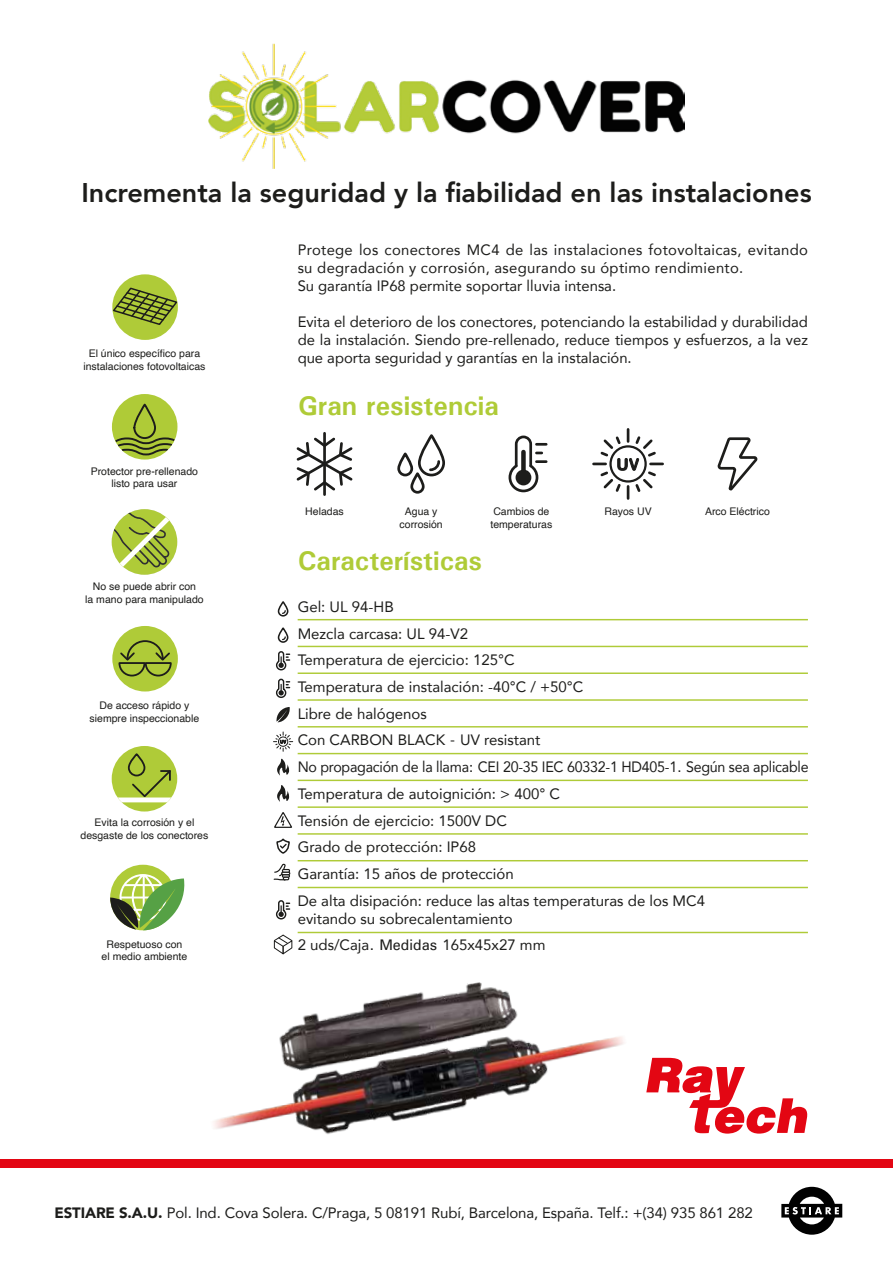
<style>
.page{position:relative;width:893px;height:1263px;background:#fff}
.page>*{position:absolute;margin:0;border:0;box-sizing:border-box;transform-origin:0 0}
.t1{font:800 27px "Avenir";color:#1d1d1b}
.t2{font:700 27px "Univers";color:#afcb37}
.t3{font:15px/26.7px "Avenir";color:#1d1d1b}
.t4{font:15px/18px "Avenir";letter-spacing:.02em;color:#1d1d1b}
.t5{font:10.5px/12.6px "Helvetica";color:#1d1d1b;text-align:center}
.s1{font-family:"Univers"}
.s2{font-weight:900}
</style>
<div class="page">
<hr style="left:298px;top:619px;width:510px;height:1px;background:#afcb38">
<hr style="left:298px;top:646px;width:510px;height:1px;background:#afcb38">
<hr style="left:298px;top:672px;width:510px;height:2px;background:#afcb38">
<hr style="left:298px;top:699px;width:510px;height:2px;background:#afcb38">
<hr style="left:298px;top:726px;width:510px;height:1px;background:#afcb38">
<hr style="left:298px;top:753px;width:510px;height:1px;background:#afcb38">
<hr style="left:298px;top:780px;width:510px;height:1px;background:#afcb38">
<hr style="left:298px;top:806px;width:510px;height:2px;background:#afcb38">
<hr style="left:298px;top:833px;width:510px;height:2px;background:#afcb38">
<hr style="left:298px;top:860px;width:510px;height:1px;background:#afcb38">
<hr style="left:298px;top:887px;width:510px;height:1px;background:#afcb38">
<hr style="left:298px;top:932px;width:510px;height:1px;background:#afcb38">
<img style="left:208px;top:43px;width:477px;height:125px">
<svg style="left:273px;top:732px;width:20px;height:19px"></svg>
<hr style="left:323px;top:433px;width:3px;height:62px;background:#1d1d1b">
<svg style="left:296px;top:435px;width:57px;height:58px"></svg>
<div style="left:418px;top:434px;width:27px;height:42px;border:3px solid #1d1d1b;border-radius:12px"></div>
<svg style="left:429px;top:460px;width:12px;height:12px"></svg>
<div style="left:397px;top:452px;width:16px;height:24px;border:3px solid #1d1d1b;border-radius:7px"></div>
<div style="left:410px;top:472px;width:15px;height:22px;border:3px solid #1d1d1b;border-radius:6px"></div>
<svg style="left:508px;top:435px;width:38px;height:58px"></svg>
<svg style="left:275px;top:651px;width:15px;height:20px"></svg>
<svg style="left:276px;top:678px;width:14px;height:20px"></svg>
<svg style="left:275px;top:900px;width:15px;height:20px"></svg>
<svg style="left:717px;top:437px;width:41px;height:54px"></svg>
<div style="left:278px;top:601px;width:10px;height:16px;border:2px solid #1d1d1b;border-radius:5px"></div>
<svg style="left:281px;top:609px;width:5px;height:6px"></svg>
<div style="left:278px;top:627px;width:10px;height:16px;border:2px solid #1d1d1b;border-radius:5px"></div>
<svg style="left:281px;top:636px;width:5px;height:5px"></svg>
<svg style="left:276px;top:707px;width:14px;height:15px"></svg>
<svg style="left:277px;top:758px;width:12px;height:17px"></svg>
<svg style="left:277px;top:785px;width:12px;height:17px"></svg>
<svg style="left:274px;top:812px;width:18px;height:16px"></svg>
<svg style="left:273px;top:934px;width:20px;height:21px"></svg>
<svg style="left:112px;top:509px;width:65px;height:66px"></svg>
<svg style="left:112px;top:512px;width:62px;height:60px"></svg>
<div style="left:112px;top:626px;width:66px;height:65px;background:#afcb38;border-radius:50%"></div>
<svg style="left:118px;top:639px;width:55px;height:38px"></svg>
<div style="left:112px;top:746px;width:65px;height:65px;background:#afcb38;border-radius:50%"></div>
<div style="left:128px;top:753px;width:17px;height:23px;border:2px solid #1d1d1b;border-radius:8px"></div>
<svg style="left:130px;top:768px;width:42px;height:29px"></svg>
<div style="left:117px;top:797px;width:55px;height:5px;background:#fff"></div>
<div style="left:110px;top:865px;width:66px;height:65px;background:#afcb38;border-radius:50%"></div>
<svg style="left:110px;top:874px;width:75px;height:56px"></svg>
<div style="left:112px;top:274px;width:66px;height:66px;background:#afcb38;border-radius:50%"></div>
<svg style="left:112px;top:287px;width:66px;height:39px"></svg>
<div style="left:112px;top:394px;width:65px;height:66px;background:#afcb37;border-radius:50%"></div>
<div style="left:133px;top:404px;width:23px;height:35px;border:2px solid #1d1d1b;border-radius:10px"></div>
<svg style="left:113px;top:436px;width:64px;height:20px"></svg>
<svg style="left:724px;top:1067px;width:84px;height:66px"></svg>
<svg style="left:593px;top:429px;width:70px;height:69px"></svg>
<div style="left:609px;top:445px;width:38px;height:38px;border:2px solid #1d1d1b;border-radius:50%"></div>
<img style="left:213px;top:982px;width:511px;height:152px">
<div style="left:0;top:1159px;width:893px;height:9px;background:#e30613"></div>
<svg style="left:781px;top:1187px;width:61px;height:48px"></svg>
<svg style="left:276px;top:838px;width:14px;height:16px"></svg>
<svg style="left:273px;top:864px;width:18px;height:17px"></svg>
<h1 class="t1" style="left:81px;top:171px;width:732px">Incrementa la seguridad y la fiabilidad en las instalaciones</h1>
<p class="t5" style="left:83px;top:347px;width:123px">El único específico para instalaciones fotovoltaicas</p>
<p class="t5" style="left:91px;top:465px;width:109px">Protector pre-rellenado listo para usar</p>
<p class="t5" style="left:85px;top:580px;width:120px">No se puede abrir con<br>la mano para manipulado</p>
<p class="t5" style="left:90px;top:699px;width:111px">De acceso rápido y siempre inspeccionable</p>
<p class="t5" style="left:81px;top:817px;width:129px">Evita la corrosión y el desgaste de los conectores</p>
<p class="t5" style="left:102px;top:938px;width:87px">Respetuoso con el medio ambiente</p>
<p class="t4" style="left:298px;top:241px;width:512px">Protege los conectores MC4 de las instalaciones fotovoltaicas, evitando su degradación y corrosión, asegurando su óptimo rendimiento.<br>Su garantía IP68 permite soportar lluvia intensa.</p>
<p class="t3" style="left:298px;top:313px;width:512px;line-height:18px;text-align:justify">Evita el deterioro de los conectores, potenciando la estabilidad y durabilidad de la instalación. Siendo pre-rellenado, reduce tiempos y esfuerzos, a la vez que aporta seguridad y garantías en la instalación.</p>
<h1 class="t2" style="left:298px;top:389px;width:202px">Gran resistencia</h1>
<p class="t5" style="left:490px;top:505px;width:63px;text-align:left">Cambios de temperaturas</p>
<p class="t5" style="left:705px;top:505px;width:66px">Arco Eléctrico</p>
<p class="t5" style="left:305px;top:505px;width:40px">Heladas</p>
<p class="t5" style="left:405px;top:505px;width:34px">Agua y</p>
<p class="t5" style="left:604px;top:505px;width:49px">Rayos UV</p>
<p class="t5" style="left:400px;top:518px;width:45px">corrosión</p>
<h1 class="t2" style="left:298px;top:544px;width:186px">Características</h1>
<p class="t3" style="left:298px;top:593px;width:512px">Gel: UL 94-HB<br>Mezcla carcasa: UL 94-V2<br>Temperatura de ejercicio: 125°C<br>Temperatura de instalación: -40°C / +50°C<br>Libre de halógenos<br>Con CARBON BLACK <span class="s1">-</span> UV resistant<br>No propagación de la llama<span class="s1">:</span> CEI 20-35 IEC 60332-1 HD405-1<span class="s1">.</span> Según sea aplicable Temperatura de autoignición: &gt; 400° C<br>Tensión de ejercicio: 1500V DC<br>Grado de protección: IP68<br>Garantía: 15 años de protección<br>De alta disipación: reduce las altas temperaturas de los MC4</p>
<p class="t3" style="left:298px;top:905px;width:249px">evitando su sobrecalentamiento<br>2 uds/Caja<span class="s1">. Medidas</span> 165x45x27 mm</p>
<p class="t3" style="left:55px;top:1199px;width:700px"><span class="s2">ESTIARE S.A.U.</span> Pol. Ind. Cova Solera. C/Praga, 5 08191 Rubí, Barcelona, España. Telf.: +(34) 935 861 282</p>
</div>
